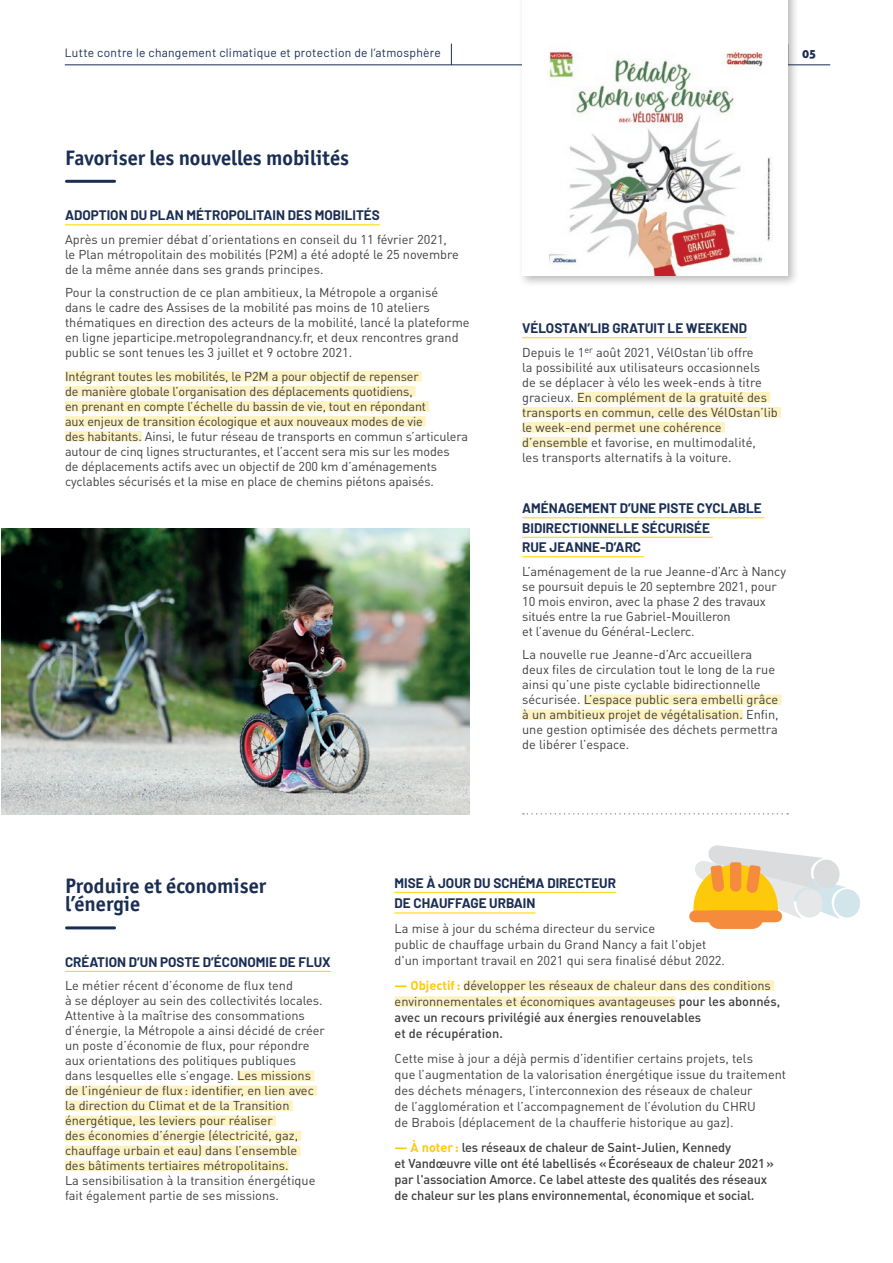
<style>
.page{position:relative;width:893px;height:1263px;background:#fff}
.page>*{position:absolute;margin:0;border:0;box-sizing:border-box;transform-origin:0 0}
.t1{font:700 21px/18px "Officina Sans ITC Pro";color:#1a2e53}
.t2{font:700 13.5px/19.5px "Barlow";color:#1a2e53}
.t3{font:12.75px/15px "DIN Pro";color:#3e3e3f}
.t4{font:500 12.75px/16px "DIN Pro";letter-spacing:-.01em;color:#3e3e3f}
.t5{font:12px "Barlow";letter-spacing:.025em;color:#1a2e53}
.t6{font:12px "Aller Display";color:#1a2e53}
.s1{font-weight:700;color:#feca0a}
.s2{font-weight:500}
</style>
<div class="page">
<hr style="left:65px;top:224px;width:315px;height:1px;background:#ffd90f">
<hr style="left:67px;top:180px;width:48px;height:3px;background:#1a2e53">
<div style="left:65px;top:371px;width:357px;height:11px;background:#fef2c0"></div>
<div style="left:65px;top:386px;width:351px;height:11px;background:#fef2c0"></div>
<div style="left:65px;top:401px;width:364px;height:11px;background:#fef2c0"></div>
<div style="left:65px;top:416px;width:361px;height:11px;background:#fef2c0"></div>
<div style="left:65px;top:431px;width:77px;height:11px;background:#fef2c0"></div>
<img style="left:1px;top:528px;width:469px;height:286px">
<hr style="left:65px;top:971px;width:266px;height:1px;background:#ffd90f">
<hr style="left:67px;top:926px;width:48px;height:3px;background:#1a2e53">
<div style="left:237px;top:1071px;width:77px;height:10px;background:#fef2c0"></div>
<div style="left:65px;top:1086px;width:252px;height:10px;background:#fef2c0"></div>
<div style="left:65px;top:1101px;width:228px;height:10px;background:#fef2c0"></div>
<div style="left:65px;top:1116px;width:211px;height:10px;background:#fef2c0"></div>
<div style="left:65px;top:1131px;width:236px;height:10px;background:#fef2c0"></div>
<div style="left:65px;top:1146px;width:235px;height:10px;background:#fef2c0"></div>
<div style="left:65px;top:1161px;width:224px;height:10px;background:#fef2c0"></div>
<hr style="left:522px;top:337px;width:225px;height:1px;background:#ffd90f">
<div style="left:577px;top:392px;width:193px;height:10px;background:#fef2c0"></div>
<div style="left:522px;top:407px;width:259px;height:10px;background:#fef2c0"></div>
<div style="left:522px;top:422px;width:203px;height:10px;background:#fef2c0"></div>
<div style="left:522px;top:437px;width:66px;height:10px;background:#fef2c0"></div>
<hr style="left:522px;top:517px;width:242px;height:1px;background:#ffd90f">
<hr style="left:522px;top:537px;width:191px;height:1px;background:#ffd90f">
<hr style="left:522px;top:556px;width:122px;height:1px;background:#ffd90f">
<div style="left:584px;top:694px;width:197px;height:11px;background:#fef2c0"></div>
<div style="left:522px;top:709px;width:221px;height:11px;background:#fef2c0"></div>
<hr style="left:395px;top:892px;width:221px;height:1px;background:#ffd90f">
<hr style="left:395px;top:912px;width:140px;height:1px;background:#ffd90f">
<div style="left:464px;top:980px;width:310px;height:11px;background:#fef2c0"></div>
<div style="left:395px;top:996px;width:281px;height:11px;background:#fef2c0"></div>
<svg style="left:523px;top:813px;width:265px;height:1px"></svg>
<div style="left:834px;top:889px;width:26px;height:28px;background:#d2e5eb;border-radius:50%"></div>
<svg style="left:689px;top:910px;width:93px;height:12px"></svg>
<svg style="left:693px;top:845px;width:153px;height:84px"></svg>
<hr style="left:65px;top:65px;width:765px;height:1px;background:#1a2e53">
<div style="left:518px;top:0;width:281px;height:287px;background:#231f20;opacity:.3"></div>
<div style="left:522px;top:0;width:265px;height:276px;background:#fff"></div>
<img style="left:549px;top:51px;width:223px;height:225px">
<svg style="left:451px;top:44px;width:1px;height:21px"></svg>
<p class="t5" style="left:65px;top:44px;width:377px">Lutte contre le changement climatique et protection de l’atmosphère</p>
<p class="t6" style="left:802px;top:46px;width:15px">05</p>
<h1 class="t1" style="left:65px;top:148px;width:286px">Favoriser les nouvelles mobilités</h1>
<p class="t2" style="left:65px;top:205px;width:316px">ADOPTION DU PLAN MÉTROPOLITAIN DES MOBILITÉS</p>
<p class="t3" style="left:65px;top:231px;width:395px">Après un premier débat d’orientations en conseil du 11 février 2021, le Plan métropolitain des mobilités (P2M) a été adopté le 25 novembre de la même année dans ses grands principes.</p>
<p class="t3" style="left:65px;top:285px;width:406px">Pour la construction de ce plan ambitieux, la Métropole a organisé<br>dans le cadre des Assises de la mobilité pas moins de 10 ateliers thématiques en direction des acteurs de la mobilité, lancé la plateforme en ligne jeparticipe.metropolegrandnancy.fr, et deux rencontres grand public se sont tenues les 3 juillet et 9 octobre 2021.</p>
<p class="t3" style="left:65px;top:368px;width:405px">Intégrant toutes les mobilités, le P2M a pour objectif de repenser<br>de manière globale l’organisation des déplacements quotidiens,<br>en prenant en compte l’échelle du bassin de vie, tout en répondant<br>aux enjeux de transition écologique et aux nouveaux modes de vie<br>des habitants. Ainsi, le futur réseau de transports en commun s’articulera autour de cinq lignes structurantes, et l’accent sera mis sur les modes<br>de déplacements actifs avec un objectif de 200 km d’aménagements cyclables sécurisés et la mise en place de chemins piétons apaisés.</p>
<p class="t2" style="left:522px;top:318px;width:226px">VÉLOSTAN’LIB GRATUIT LE WEEKEND</p>
<p class="t3" style="left:522px;top:344px;width:257px">Depuis le 1<sup>er</sup> août 2021, VélOstan’lib offre<br>la possibilité aux utilisateurs occasionnels<br>de se déplacer à vélo les week-ends à titre gracieux. En complément de la gratuité des transports en commun, celle des VélOstan’lib le week-end permet une cohérence d’ensemble et favorise, en multimodalité,<br>les transports alternatifs à la voiture.</p>
<p class="t2" style="left:522px;top:498px;width:241px">AMÉNAGEMENT D’UNE PISTE CYCLABLE<br>BIDIRECTIONNELLE SÉCURISÉE<br>RUE JEANNE-D’ARC</p>
<p class="t3" style="left:522px;top:563px;width:265px">L’aménagement de la rue Jeanne-d’Arc à Nancy se poursuit depuis le 20 septembre 2021, pour 10 mois environ, avec la phase 2 des travaux situés entre la rue Gabriel-Mouilleron<br>et l’avenue du Général-Leclerc.</p>
<p class="t3" style="left:522px;top:647px;width:258px">La nouvelle rue Jeanne-d’Arc accueillera deux files de circulation tout le long de la rue ainsi qu’une piste cyclable bidirectionnelle sécurisée. L’espace public sera embelli grâce à un ambitieux projet de végétalisation. Enfin, une gestion optimisée des déchets permettra de libérer l’espace.</p>
<h1 class="t1" style="left:65px;top:877px;width:203px">Produire et économiser l’énergie</h1>
<p class="t2" style="left:65px;top:951px;width:267px">CRÉATION D’UN POSTE D’ÉCONOMIE DE FLUX</p>
<p class="t3" style="left:65px;top:978px;width:261px">Le métier récent d’économe de flux tend<br>à se déployer au sein des collectivités locales.<br>Attentive à la maîtrise des consommations d’énergie, la Métropole a ainsi décidé de créer un poste d’économie de flux, pour répondre aux orientations des politiques publiques dans lesquelles elle s’engage. Les missions de l’ingénieur de flux : identifier, en lien avec la direction du Climat et de la Transition énergétique, les leviers pour réaliser<br>des économies d’énergie (électricité, gaz, chauffage urbain et eau) dans l’ensemble<br>des bâtiments tertiaires métropolitains.<br>La sensibilisation à la transition énergétique fait également partie de ses missions.</p>
<p class="t2" style="left:395px;top:872px;width:223px;line-height:20.5px">MISE À JOUR DU SCHÉMA DIRECTEUR<br>DE CHAUFFAGE URBAIN</p>
<p class="t3" style="left:395px;top:920px;width:332px;line-height:16px">La mise à jour du schéma directeur du service<br>public de chauffage urbain du Grand Nancy a fait l'objet d'un important travail en 2021 qui sera finalisé début 2022.</p>
<p class="t3" style="left:395px;top:977px;width:387px;line-height:16px"><span class="s1">— Objectif:</span> développer les réseaux de chaleur dans des conditions environnementales et économiques avantageuses <span class="s2">pour les abonnés, avec un recours privilégié aux énergies renouvelables<br>et de récupération.</span></p>
<p class="t3" style="left:395px;top:1050px;width:393px;line-height:16px">Cette mise à jour a déjà permis d’identifier certains projets, tels<br>que l’augmentation de la valorisation énergétique issue du traitement des déchets ménagers, l’interconnexion des réseaux de chaleur<br>de l’agglomération et l’accompagnement de l’évolution du CHRU<br>de Brabois (déplacement de la chaufferie historique au gaz).</p>
<p class="t4" style="left:395px;top:1139px;width:381px"><span class="s1">— À noter :</span> les réseaux de chaleur de Saint-Julien, Kennedy<br>et Vandœuvre ville ont été labellisés «Écoréseaux de chaleur 2021» par l'association Amorce. Ce label atteste des qualités des réseaux de chaleur sur les plans environnemental, économique et social.</p>
</div>
